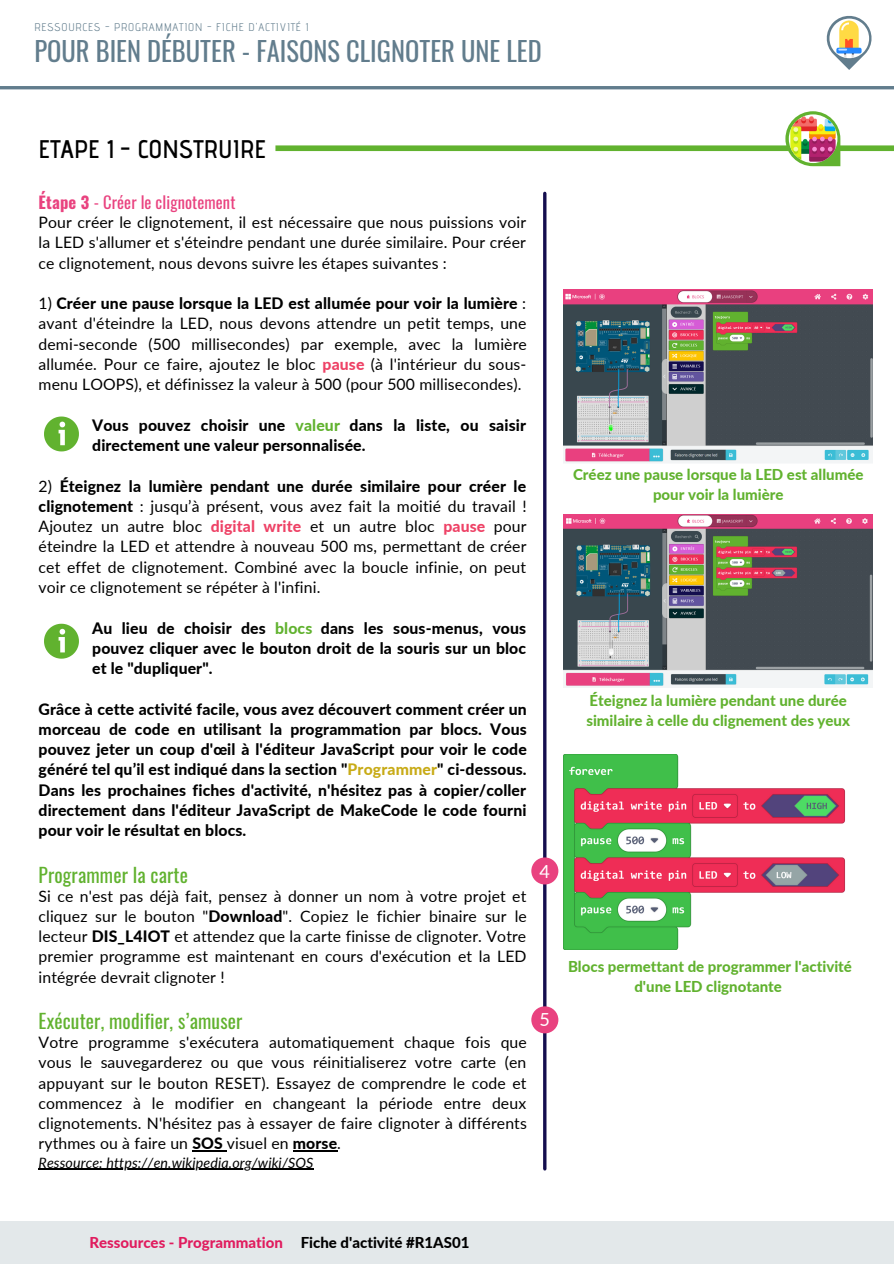
<style>
.page{position:relative;width:894px;height:1264px;background:#fff}
.page>*{position:absolute;margin:0;border:0;box-sizing:border-box;transform-origin:0 0}
.t1{font:26.55px "Oswald";color:#627d8d}
.t2{font:600 25.5px "Advent Pro";color:#000}
.t3{font:19.5px "Oswald";letter-spacing:.01em;color:#61b22f}
.t4{font:18px "Lato";color:#fff}
.t5{font:16.5px "Oswald";letter-spacing:.01em;color:#e9427f}
.t6{font:15.75px/20.2px "Lato";letter-spacing:.01em;color:#000;text-align:justify}
.t7{font:800 15.75px/20.2px "Lato";letter-spacing:.01em;color:#000;text-align:justify}
.t8{font:800 15px/20.2px "Lato";color:#61b22f;text-align:center}
.t9{font:800 15px "Lato";color:#e01b5e}
.t10{font:italic 14.25px "Lato";letter-spacing:.01em;color:#000}
.t11{font:11.1px "Advent Pro";letter-spacing:.07em;color:#627d8d}
.s1{font-weight:700}
.s2{font-weight:800}
.s3{font-weight:800;color:#ee4266}
.s4{color:#61b22f}
.s5{color:#c8ab17}
.s6{color:#000}
</style>
<div class="page">
<hr style="left:192px;top:1150px;width:35px;height:1px;background:#000">
<hr style="left:293px;top:1150px;width:44px;height:1px;background:#000">
<hr style="left:39px;top:1168px;width:67px;height:1px;background:#000">
<hr style="left:106px;top:1168px;width:207px;height:1px;background:#000">
<hr style="left:543px;top:193px;width:3px;height:975px;background:#140e4e">
<div style="left:531px;top:857px;width:27px;height:27px;background:#e9427f;border-radius:50%"></div>
<div style="left:531px;top:1006px;width:27px;height:27px;background:#e9427f;border-radius:50%"></div>
<img style="left:563px;top:290px;width:309px;height:173px">
<img style="left:563px;top:514px;width:309px;height:173px">
<svg style="left:44px;top:416px;width:35px;height:35px"></svg>
<svg style="left:44px;top:623px;width:35px;height:35px"></svg>
<img style="left:563px;top:754px;width:283px;height:195px">
<hr style="left:0;top:86px;width:893px;height:3px;background:#627d8d">
<svg style="left:826px;top:16px;width:46px;height:54px"></svg>
<img style="left:829px;top:19px;width:39px;height:39px">
<div style="left:275px;top:145px;width:618px;height:6px;background:#61b22f"></div>
<svg style="left:785px;top:111px;width:55px;height:55px"></svg>
<img style="left:788px;top:114px;width:49px;height:49px;border-radius:50%">
<div style="left:0;top:1220px;width:893px;height:43px;background:#e3e8ea"></div>
<p class="t11" style="left:34px;top:20px;width:275px">RESSOURCES - PROGRAMMATION - FICHE D'ACTIVITÉ 1</p>
<p class="t1" style="left:34px;top:30px;width:508px">POUR BIEN DÉBUTER - FAISONS CLIGNOTER UNE LED</p>
<p class="t2" style="left:39px;top:133px;width:229px">ETAPE 1 - CONSTRUIRE</p>
<p class="t5" style="left:39px;top:189px;width:198px"><span class="s1">Étape 3</span> - Créer le clignotement</p>
<p class="t6" style="left:39px;top:212px;width:489px">Pour créer le clignotement, il est nécessaire que nous puissions voir la LED s'allumer et s'éteindre pendant une durée similaire. Pour créer ce clignotement, nous devons suivre les étapes suivantes :</p>
<p class="t6" style="left:39px;top:293px;width:489px">1) <span class="s2">Créer une pause lorsque la LED est allumée pour voir la lumière</span> : avant d'éteindre la LED, nous devons attendre un petit temps, une demi-seconde (500 millisecondes) par exemple, avec la lumière allumée. Pour ce faire, ajoutez le bloc <span class="s3">pause</span> (à l'intérieur du sous&shy;menu LOOPS), et définissez la valeur à 500 (pour 500 millisecondes).</p>
<p class="t7" style="left:92px;top:414px;width:435px">Vous pouvez choisir une <span class="s4">valeur</span> dans la liste, ou saisir directement une valeur personnalisée.</p>
<p class="t6" style="left:39px;top:475px;width:489px">2) <span class="s2">Éteignez la lumière pendant une durée similaire pour créer le clignotement</span> : jusqu’à présent, vous avez fait la moitié du travail !<br>Ajoutez un autre bloc <span class="s3">digital write</span> et un autre bloc <span class="s3">pause</span> pour éteindre la LED et attendre à nouveau 500 ms, permettant de créer cet effet de clignotement. Combiné avec la boucle infinie, on peut voir ce clignotement se répéter à l'infini.</p>
<p class="t7" style="left:92px;top:617px;width:435px">Au lieu de choisir des <span class="s4">blocs</span> dans les sous-menus, vous pouvez cliquer avec le bouton droit de la souris sur un bloc et le "dupliquer".</p>
<p class="t7" style="left:39px;top:698px;width:489px">Grâce à cette activité facile, vous avez découvert comment créer un morceau de code en utilisant la programmation par blocs. Vous pouvez jeter un coup d'œil à l'éditeur JavaScript pour voir le code généré tel qu’il est indiqué dans la section "<span class="s5">Programmer</span>" ci-dessous.<br>Dans les prochaines fiches d'activité, n'hésitez pas à copier/coller directement dans l'éditeur JavaScript de MakeCode le code fourni pour voir le résultat en blocs.</p>
<p class="t3" style="left:39px;top:859px;width:151px">Programmer la carte</p>
<p class="t6" style="left:39px;top:885px;width:489px">Si ce n'est pas déjà fait, pensez à donner un nom à votre projet et cliquez sur le bouton "<span class="s2">Download</span>". Copiez le fichier binaire sur le lecteur <span class="s2">DIS_L4IOT</span> et attendez que la carte finisse de clignoter. Votre premier programme est maintenant en cours d'exécution et la LED intégrée devrait clignoter !</p>
<p class="t3" style="left:39px;top:1005px;width:205px">Exécuter, modifier, s’amuser</p>
<p class="t6" style="left:39px;top:1031px;width:489px">Votre programme s'exécutera automatiquement chaque fois que vous le sauvegarderez ou que vous réinitialiserez votre carte (en appuyant sur le bouton RESET). Essayez de comprendre le code et commencez à le modifier en changeant la période entre deux clignotements. N'hésitez pas à essayer de faire clignoter à différents rythmes ou à faire un <span class="s2">SOS</span> visuel en <span class="s2">morse</span>.</p>
<p class="t10" style="left:39px;top:1153px;width:276px">Ressource: https://en.wikipedia.org/wiki/SOS</p>
<p class="t4" style="left:539px;top:859px;width:12px">4</p>
<p class="t4" style="left:539px;top:1008px;width:12px">5</p>
<p class="t8" style="left:573px;top:464px;width:292px">Créez une pause lorsque la LED est allumée pour voir la lumière</p>
<p class="t8" style="left:586px;top:690px;width:265px;text-align:left">Éteignez la lumière pendant une durée similaire à celle du clignement des yeux</p>
<p class="t8" style="left:568px;top:956px;width:285px">Blocs permettant de programmer l'activité d'une LED clignotante</p>
<p class="t9" style="left:89px;top:1232px;width:381px">Ressources - Programmation <span class="s6">Fiche d'activité #R1AS01</span></p>
</div>
